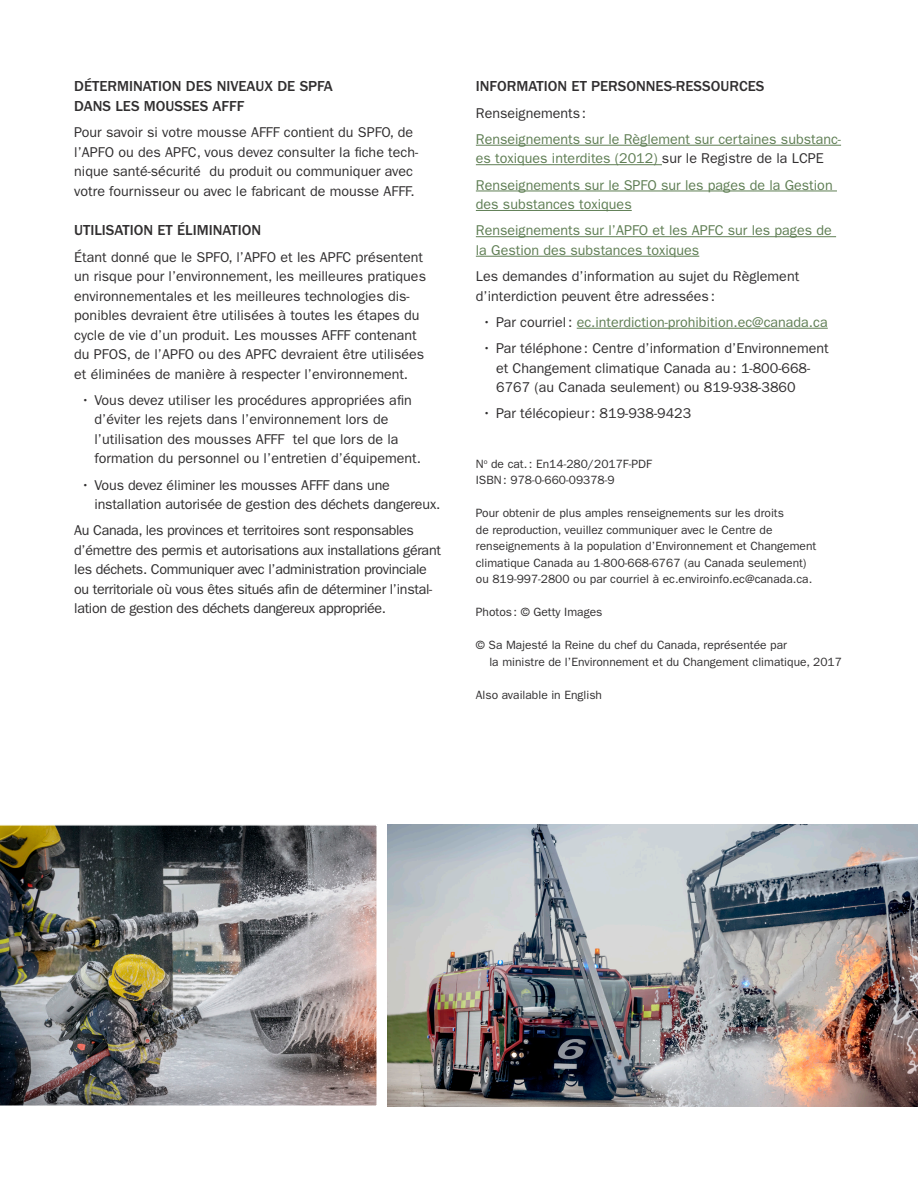
<style>
.page{position:relative;width:918px;height:1188px;background:#fff}
.page>*{position:absolute;margin:0;border:0;box-sizing:border-box;transform-origin:0 0}
.Subtitle{font:500 15px/19.5px "ITC Franklin Gothic Std";color:#312f30}
.Body_text{font:14.25px/19.5px "ITC Franklin Gothic Std";color:#312f30}
.Body_text-2{font:14.25px/19.5px "ITC Franklin Gothic Std";color:#5f7e54}
.Body_text-3{font:14.25px/19.5px "ITC Franklin Gothic Std";letter-spacing:-.025em;color:#312f30}
.Crédit{font:12px/16.5px "ITC Franklin Gothic Std";color:#312f30}
.s1{color:#312f30}
</style>
<div class="page">
<hr style="left:476px;top:145px;width:365px;height:1px;background:#5f7e54">
<hr style="left:476px;top:164px;width:186px;height:1px;background:#5f7e54">
<hr style="left:476px;top:191px;width:361px;height:1px;background:#5f7e54">
<hr style="left:476px;top:210px;width:156px;height:1px;background:#5f7e54">
<hr style="left:476px;top:236px;width:360px;height:1px;background:#5f7e54">
<hr style="left:476px;top:256px;width:223px;height:1px;background:#5f7e54">
<hr style="left:577px;top:328px;width:251px;height:1px;background:#5f7e54">
<img style="left:0;top:825px;width:377px;height:281px">
<img style="left:388px;top:824px;width:530px;height:283px">
<p class="Subtitle" style="left:74px;top:77px;width:260px">DÉTERMINATION DES NIVEAUX DE SPFA<br>DANS LES MOUSSES AFFF</p>
<p class="Body_text" style="left:74px;top:123px;width:345px">Pour savoir si votre mousse AFFF contient du SPFO, de l’APFO ou des APFC, vous devez consulter la fiche tech&shy;nique santé-sécurité du produit ou communiquer avec votre fournisseur ou avec le fabricant de mousse AFFF.</p>
<p class="Subtitle" style="left:74px;top:221px;width:188px">UTILISATION ET ÉLIMINATION</p>
<p class="Body_text" style="left:74px;top:247px;width:353px">Étant donné que le SPFO, l’APFO et les APFC présentent un risque pour l’environnement, les meilleures pratiques environnementales et les meilleures technologies dis&shy;ponibles devraient être utilisées à toutes les étapes du cycle de vie d’un produit. Les mousses AFFF contenant du PFOS, de l’APFO ou des APFC devraient être utilisées et éliminées de manière à respecter l’environnement.</p>
<p class="Body_text" style="left:94px;top:390px;width:328px;text-indent:-14px">• Vous devez utiliser les procédures appropriées afin d’éviter les rejets dans l’environnement lors de l’utilisation des mousses AFFF tel que lors de la formation du personnel ou l’entretien d’équipement.</p>
<p class="Body_text" style="left:94px;top:475px;width:347px;text-indent:-14px">• Vous devez éliminer les mousses AFFF dans une installation autorisée de gestion des déchets dangereux.</p>
<p class="Body_text-3" style="left:74px;top:521px;width:368px">Au Canada, les provinces et territoires sont responsables d’émettre des permis et autorisations aux installations gérant les déchets. Communiquer avec l’administration provinciale ou territoriale où vous êtes situés afin de déterminer l’instal&shy;lation de gestion des déchets dangereux appropriée.</p>
<p class="Subtitle" style="left:476px;top:77px;width:290px">INFORMATION ET PERSONNES-RESSOURCES</p>
<p class="Body_text" style="left:476px;top:103px;width:112px">Renseignements:</p>
<p class="Body_text-2" style="left:476px;top:129px;width:367px">Renseignements sur le Règlement sur certaines substanc&shy;es toxiques interdites (2012) <span class="s1">sur le Registre de la LCPE</span></p>
<p class="Body_text-2" style="left:476px;top:175px;width:358px">Renseignements sur le SPFO sur les pages de la Gestion des substances toxiques</p>
<p class="Body_text-2" style="left:476px;top:221px;width:357px">Renseignements sur l’APFO et les APFC sur les pages de la Gestion des substances toxiques</p>
<p class="Body_text" style="left:476px;top:267px;width:325px">Les demandes d’information au sujet du Règlement d’interdiction peuvent être adressées:</p>
<p class="Body_text-2" style="left:483px;top:312px;width:347px"><span class="s1">• Par courriel:</span> ec.interdiction-prohibition.ec@canada.ca</p>
<p class="Body_text" style="left:496px;top:339px;width:334px;text-indent:-14px">• Par téléphone: Centre d’information d’Environnement et Changement climatique Canada au: 1-800-668-<br>6767 (au Canada seulement) ou 819-938-3860</p>
<p class="Body_text" style="left:483px;top:404px;width:210px">• Par télécopieur: 819-938-9423</p>
<p class="Crédit" style="left:476px;top:456px;width:177px">N<sup>o</sup> de cat.: En14-280/2017F-PDF</p>
<p class="Crédit" style="left:476px;top:472px;width:140px">ISBN: 978-0-660-09378-9</p>
<p class="Crédit" style="left:476px;top:505px;width:342px">Pour obtenir de plus amples renseignements sur les droits<br>de reproduction, veuillez communiquer avec le Centre de renseignements à la population d’Environnement et Changement climatique Canada au 1-800-668-6767 (au Canada seulement) ou 819-997-2800 ou par courriel à ec.enviroinfo.ec@canada.ca.</p>
<p class="Crédit" style="left:476px;top:604px;width:128px">Photos: © Getty Images</p>
<p class="Crédit" style="left:489px;top:637px;width:354px;text-indent:-14px">© Sa Majesté la Reine du chef du Canada, représentée par<br>la ministre de l’Environnement et du Changement climatique, 2017</p>
<p class="Crédit" style="left:476px;top:687px;width:128px">Also available in English</p>
</div>
